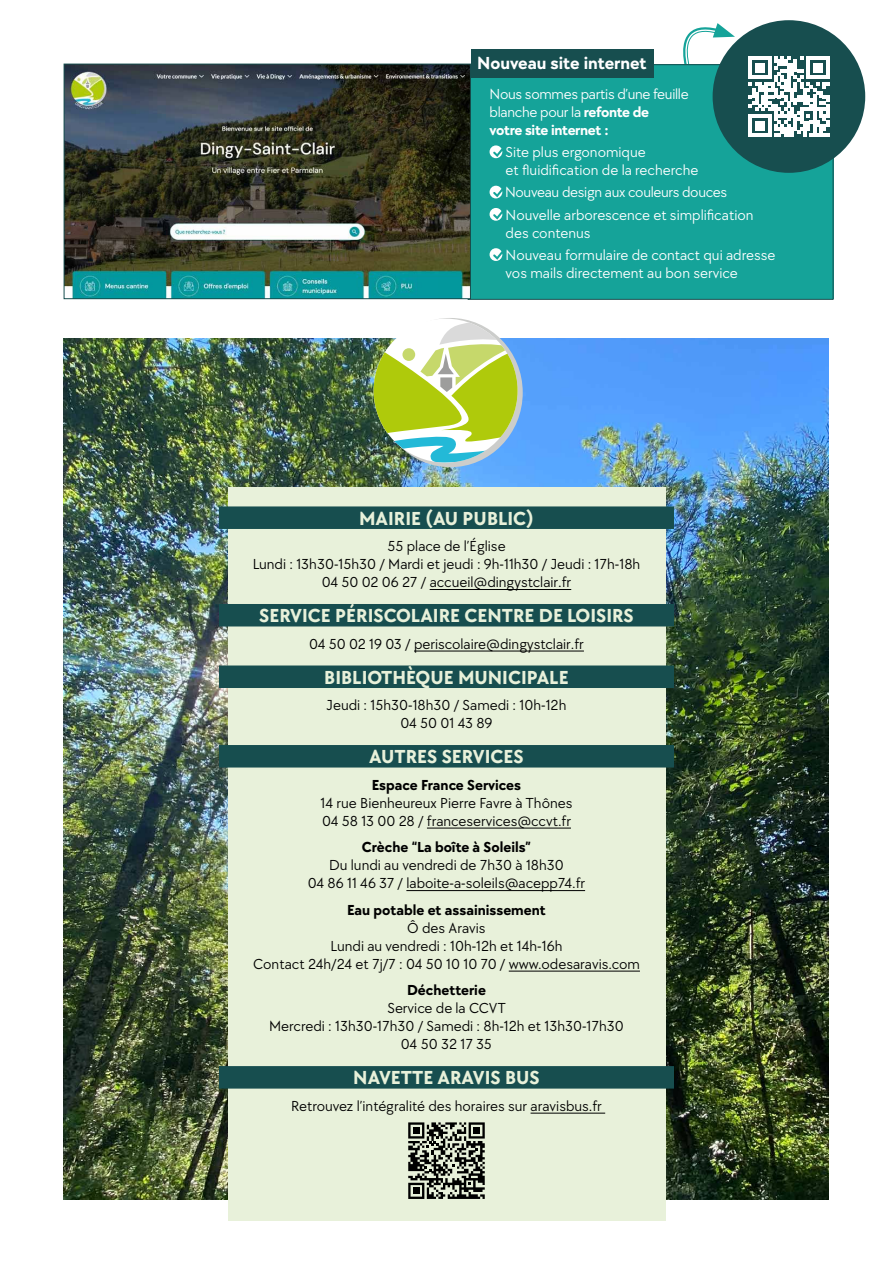
<style>
.page{position:relative;width:893px;height:1263px;background:#fff}
.page>*{position:absolute;margin:0;border:0;box-sizing:border-box;transform-origin:0 0}
.t1{font:700 19.5px "TT Chocolates Trl";color:#e8f1da}
.t2{font:700 18px "TT Chocolates Trl";color:#fff}
.t3{font:15px/18px "TT Chocolates Trl";color:#000;text-align:center}
.t4{font:15px/18px "TT Chocolates Trl";letter-spacing:-.02em;color:#fff}
.t5{font:15px/18px "TT Chocolates Trl";color:#fff}
.t6{font:700 15px "TT Chocolates Trl";color:#000}
.s1{font-weight:700}
</style>
<div class="page">
<img style="left:64px;top:338px;width:764px;height:861px">
<svg style="left:683px;top:23px;width:52px;height:41px"></svg>
<div style="left:227px;top:487px;width:438px;height:733px;background:#e8f1da"></div>
<div style="left:219px;top:506px;width:455px;height:23px;background:#174e4f"></div>
<hr style="left:430px;top:589px;width:141px;height:1px;background:#000">
<div style="left:219px;top:604px;width:455px;height:22px;background:#174e4f"></div>
<hr style="left:414px;top:651px;width:170px;height:1px;background:#000">
<div style="left:219px;top:665px;width:455px;height:23px;background:#174e4f"></div>
<div style="left:219px;top:745px;width:455px;height:22px;background:#174e4f"></div>
<hr style="left:427px;top:828px;width:144px;height:1px;background:#000">
<hr style="left:406px;top:890px;width:179px;height:1px;background:#000">
<hr style="left:509px;top:971px;width:131px;height:1px;background:#000">
<div style="left:219px;top:1066px;width:455px;height:22px;background:#174e4f"></div>
<hr style="left:531px;top:1113px;width:74px;height:1px;background:#000">
<svg style="left:408px;top:1122px;width:77px;height:77px"></svg>
<div style="left:413px;top:1127px;width:7px;height:7px;background:#000"></div>
<div style="left:473px;top:1127px;width:7px;height:7px;background:#000"></div>
<div style="left:413px;top:1187px;width:7px;height:7px;background:#000"></div>
<svg style="left:374px;top:319px;width:144px;height:144px"></svg>
<div style="left:402px;top:348px;width:13px;height:13px;background:#c6d86b;border-radius:50%"></div>
<div style="left:438px;top:64px;width:395px;height:235px;background:#15a399"></div>
<svg style="left:490px;top:145px;width:12px;height:13px"></svg>
<svg style="left:490px;top:186px;width:12px;height:12px"></svg>
<svg style="left:490px;top:208px;width:12px;height:13px"></svg>
<svg style="left:490px;top:248px;width:12px;height:13px"></svg>
<img style="left:66px;top:66px;width:403px;height:231px">
<div style="left:64px;top:64px;width:407px;height:235px;border:1px solid #174e4f"></div>
<div style="left:471px;top:50px;width:182px;height:28px;background:#174e4f"></div>
<div style="left:713px;top:20px;width:152px;height:153px;background:#174e4f;border-radius:50%"></div>
<svg style="left:749px;top:56px;width:80px;height:81px"></svg>
<p class="t2" style="left:477px;top:52px;width:171px">Nouveau site internet</p>
<p class="t4" style="left:490px;top:85px;width:201px">Nous sommes partis d’une feuille blanche pour la <span class="s1">refonte de<br>votre site internet :</span></p>
<p class="t5" style="left:506px;top:143px;width:194px">Site plus ergonomique<br>et fluidification de la recherche</p>
<p class="t4" style="left:505px;top:181px;width:250px;line-height:22.2px">Nouveau design aux couleurs douces<br>Nouvelle arborescence et simplification</p>
<p class="t5" style="left:506px;top:222px;width:271px;line-height:22.2px">des contenus<br>Nouveau formulaire de contact qui adresse</p>
<p class="t5" style="left:506px;top:264px;width:233px">vos mails directement au bon service</p>
<h1 class="t1" style="left:359px;top:506px;width:176px">MAIRIE (AU PUBLIC)</h1>
<p class="t3" style="left:253px;top:537px;width:389px">55 place de l’Église<br>Lundi : 13h30-15h30 / Mardi et jeudi : 9h-11h30 / Jeudi : 17h-18h<br>04 50 02 06 27 / accueil@dingystclair.fr</p>
<h1 class="t1" style="left:259px;top:604px;width:376px">SERVICE PÉRISCOLAIRE CENTRE DE LOISIRS</h1>
<p class="t3" style="left:309px;top:635px;width:276px">04 50 02 19 03 / periscolaire@dingystclair.fr</p>
<h1 class="t1" style="left:324px;top:665px;width:246px">BIBLIOTHÈQUE MUNICIPALE</h1>
<p class="t3" style="left:327px;top:696px;width:241px">Jeudi : 15h30-18h30 / Samedi : 10h-12h<br>04 50 01 43 89</p>
<h1 class="t1" style="left:369px;top:745px;width:156px">AUTRES SERVICES</h1>
<p class="t6" style="left:372px;top:776px;width:151px">Espace France Services</p>
<p class="t3" style="left:321px;top:794px;width:253px;text-align:left">14 rue Bienheureux Pierre Favre à Thônes<br>04 58 13 00 28 / franceservices@ccvt.fr</p>
<p class="t6" style="left:362px;top:838px;width:171px">Crèche “La boîte à Soleils”</p>
<p class="t3" style="left:308px;top:856px;width:279px">Du lundi au vendredi de 7h30 à 18h30<br>04 86 11 46 37 / laboite-a-soleils@acepp74.fr</p>
<p class="t6" style="left:347px;top:901px;width:200px">Eau potable et assainissement</p>
<p class="t3" style="left:253px;top:919px;width:388px">Ô des Aravis<br>Lundi au vendredi : 10h-12h et 14h-16h<br>Contact 24h/24 et 7j/7 : 04 50 10 10 70 / www.odesaravis.com</p>
<p class="t6" style="left:407px;top:981px;width:80px">Déchetterie</p>
<p class="t3" style="left:269px;top:999px;width:356px">Service de la CCVT<br>Mercredi : 13h30-17h30 / Samedi : 8h-12h et 13h30-17h30<br>04 50 32 17 35</p>
<h1 class="t1" style="left:353px;top:1066px;width:188px">NAVETTE ARAVIS BUS</h1>
<p class="t3" style="left:291px;top:1097px;width:312px">Retrouvez l’intégralité des horaires sur aravisbus.fr</p>
</div>
